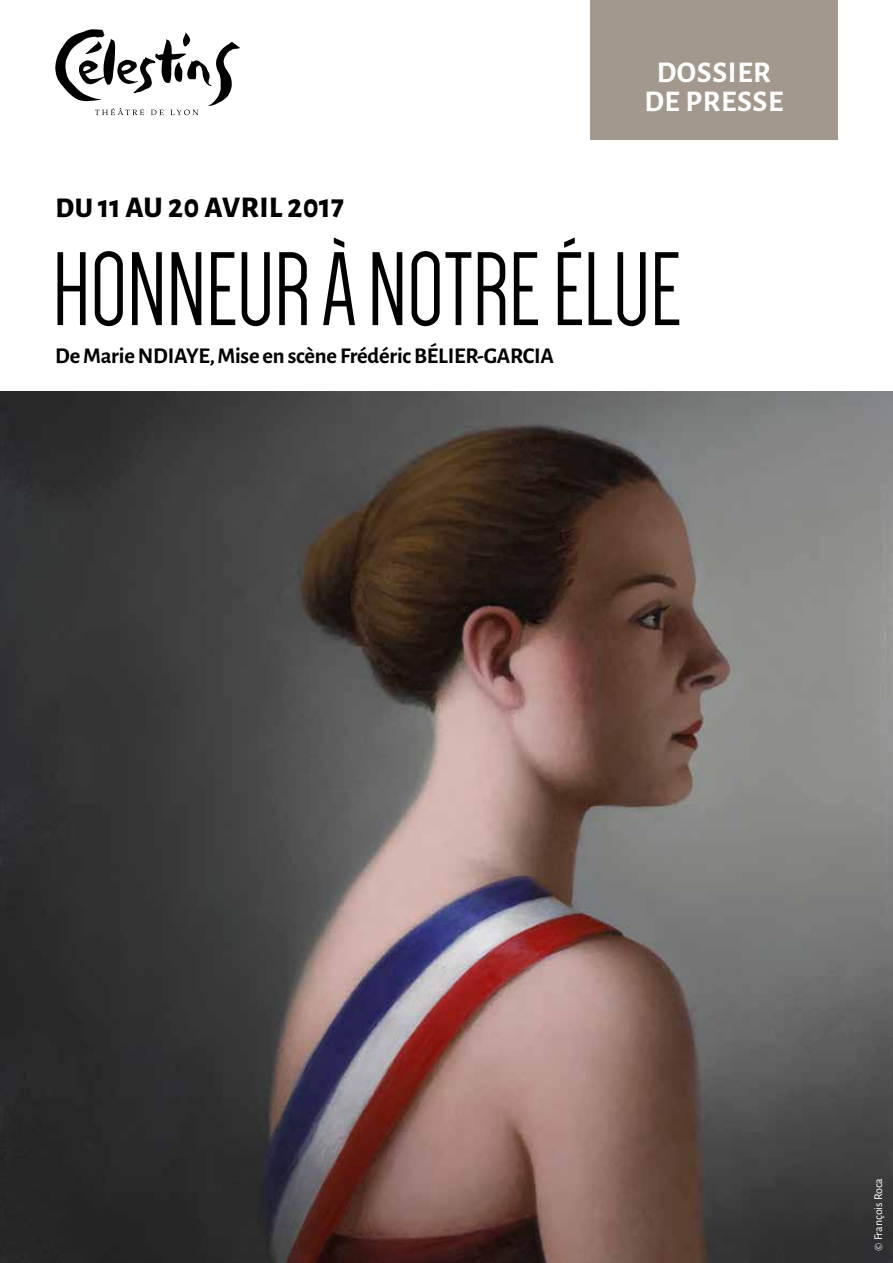
<style>
.page{position:relative;width:893px;height:1263px;background:#fff}
.page>*{position:absolute;margin:0;border:0;box-sizing:border-box;transform-origin:0 0}
.t1{font:108px "Dense";letter-spacing:-.01em;color:#000}
.t2{font:800 30px "Alegreya Sans";letter-spacing:.015em;color:#000}
.t3{font:700 30px/28.5px "Alegreya Sans";letter-spacing:.02em;color:#fff;text-align:center}
.t4{font:700 22.5px "Alegreya Sans";letter-spacing:-.01em;color:#000}
.t5{font:12px "Alegreya Sans";color:#fff}
.s1{font-size:28.5px}
</style>
<div class="page">
<img style="left:0;top:391px;width:893px;height:872px">
<div style="left:590px;top:0;width:248px;height:139px;background:#a2988e"></div>
<svg style="left:55px;top:29px;width:185px;height:86px"></svg>
<h2 class="t3" style="left:644px;top:56px;width:140px">DOSSIER<br>DE PRESSE</h2>
<h2 class="t2" style="left:56px;top:185px;width:290px"><span class="s1">DU 11</span> AU 20 AVRIL 2017</h2>
<h1 class="t1" style="left:52px;top:237px;width:631px">HONNEUR À NOTRE ÉLUE</h1>
<p class="t4" style="left:55px;top:339px;width:500px">De Marie NDIAYE, Mise en scène Frédéric BÉLIER-GARCIA</p>
<p class="t5" style="left:870px;top:1250px;width:74px;rotate:-90deg">© François Roca</p>
</div>
